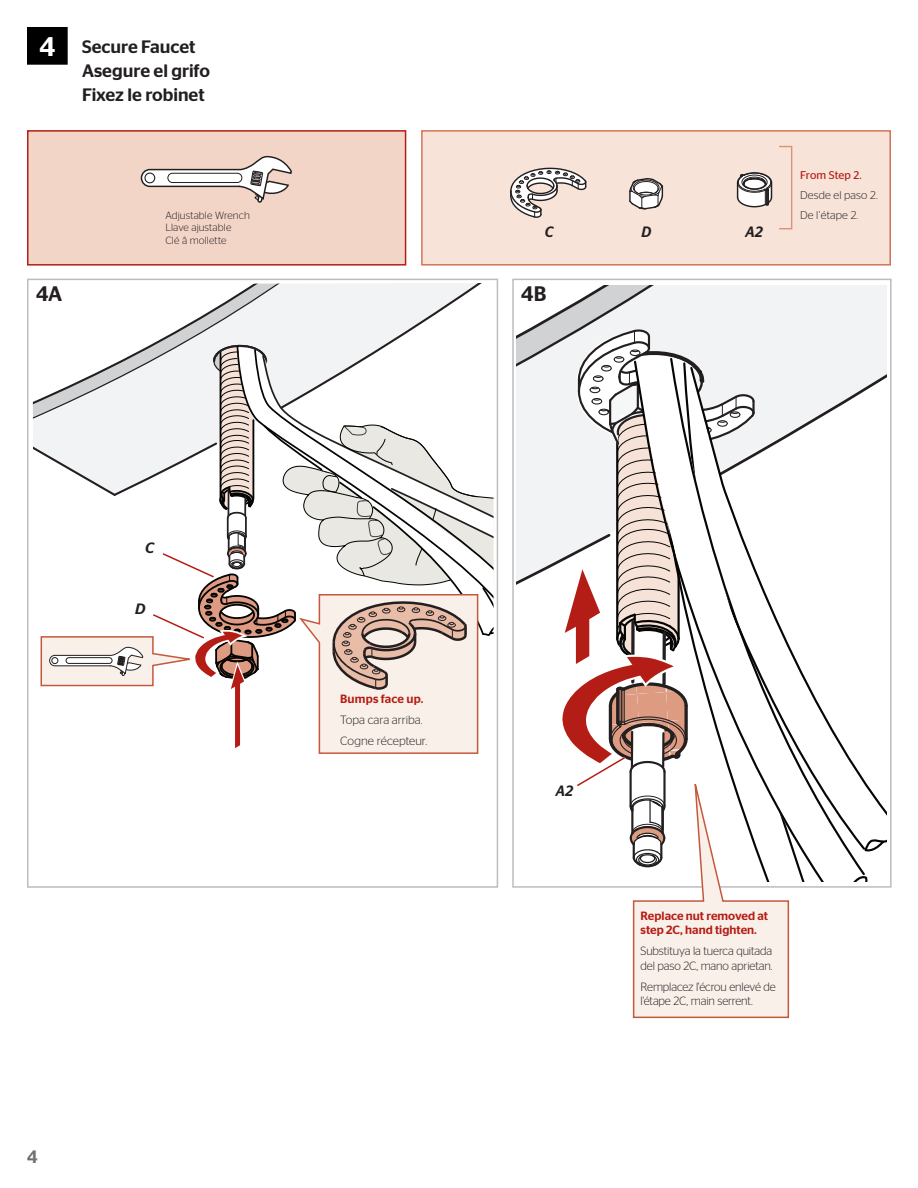
<style>
.page{position:relative;width:918px;height:1188px;background:#fff}
.page>*{position:absolute;margin:0;border:0;box-sizing:border-box;transform-origin:0 0}
.t1{font:500 27px "Stag Sans";color:#fff}
.t2{font:500 21px "Stag Sans";color:#231f20}
.t3{font:500 18px "Stag Sans";letter-spacing:-.005em;color:#231f20}
.t4{font:500 18px "Stag Sans";color:#57585a}
.t5{font:italic 500 15px "Stag Sans";color:#231f20;scale:.95 1}
.t6{font:italic 500 15px "Stag Sans";color:#231f20}
.t7{font:300 12px/14.4px "Stag Sans";letter-spacing:-.01em;color:#231f20}
.t8{font:500 12px/14.4px "Stag Sans";color:#b41d15}
.t9{font:300 11.25px "Stag Sans";letter-spacing:.015em;color:#231f20}
.t10{font:11.25px "Stag Sans";letter-spacing:.005em;color:#b41d15}
.t11{font:300 10.5px "Stag Sans";letter-spacing:.005em;color:#231f20}
</style>
<div class="page">
<div style="left:421px;top:130px;width:470px;height:136px;background:#f7e3d8;border:2px solid #cf7557"></div>
<div style="left:27px;top:130px;width:379px;height:136px;background:#f3d5c7;border:2px solid #b41d15"></div>
<div style="left:27px;top:27px;width:41px;height:38px;background:#000;border:1px solid #000"></div>
<div style="left:27px;top:279px;width:471px;height:609px;border:2px solid #bcbdc0"></div>
<div style="left:512px;top:279px;width:380px;height:609px;border:2px solid #bcbdc0"></div>
<svg style="left:510px;top:167px;width:77px;height:51px"></svg>
<svg style="left:629px;top:178px;width:35px;height:32px"></svg>
<svg style="left:736px;top:172px;width:37px;height:36px"></svg>
<svg style="left:140px;top:155px;width:152px;height:48px"></svg>
<div style="left:778px;top:146px;width:14px;height:83px;border:1px solid #db9379"></div>
<svg style="left:517px;top:285px;width:370px;height:734px"></svg>
<svg style="left:32px;top:283px;width:462px;height:471px"></svg>
<div style="left:127px;top:596px;width:27px;height:26px;background:#fff;border-radius:50%"></div>
<div style="left:126px;top:596px;width:28px;height:27px;border:2px solid #fff;border-radius:50%"></div>
<p class="t1" style="left:39px;top:31px;width:17px">4</p>
<p class="t3" style="left:82px;top:36px;width:115px">Secure Faucet</p>
<p class="t3" style="left:82px;top:60px;width:130px">Asegure el grifo</p>
<p class="t3" style="left:82px;top:84px;width:124px">Fixez le robinet</p>
<p class="t11" style="left:165px;top:209px;width:86px">Adjustable Wrench</p>
<p class="t11" style="left:165px;top:222px;width:67px">Llave ajustable</p>
<p class="t11" style="left:165px;top:235px;width:62px">Clé â mollette</p>
<p class="t5" style="left:545px;top:223px;width:11px">C</p>
<p class="t5" style="left:642px;top:223px;width:12px">D</p>
<p class="t5" style="left:746px;top:223px;width:20px">A2</p>
<p class="t2" style="left:36px;top:282px;width:28px">4A</p>
<p class="t2" style="left:521px;top:282px;width:27px">4B</p>
<p class="t10" style="left:800px;top:169px;width:63px">From Step 2.</p>
<p class="t9" style="left:800px;top:189px;width:79px">Desde el paso 2.</p>
<p class="t9" style="left:800px;top:209px;width:60px">De l’étape 2.</p>
<p class="t6" style="left:145px;top:539px;width:11px">C</p>
<p class="t6" style="left:135px;top:600px;width:12px">D</p>
<h3 class="t4" style="left:27px;top:1146px;width:12px">4</h3>
<p class="t8" style="left:340px;top:692px;width:85px">Bumps face up.</p>
<p class="t7" style="left:340px;top:713px;width:84px">Topa cara arriba.</p>
<p class="t7" style="left:340px;top:734px;width:89px">Cogne récepteur.</p>
<p class="t5" style="left:556px;top:782px;width:20px">A2</p>
<p class="t6" style="left:556px;top:783px;width:19px">B3</p>
<p class="t8" style="left:641px;top:908px;width:129px">Replace nut removed at step 2C, hand tighten.</p>
<p class="t7" style="left:641px;top:944px;width:133px">Substituya la tuerca quitada del paso 2C, mano aprietan.</p>
<p class="t7" style="left:641px;top:979px;width:137px">Remplacez l'écrou enlevé de l'étape 2C, main serrent.</p>
</div>
